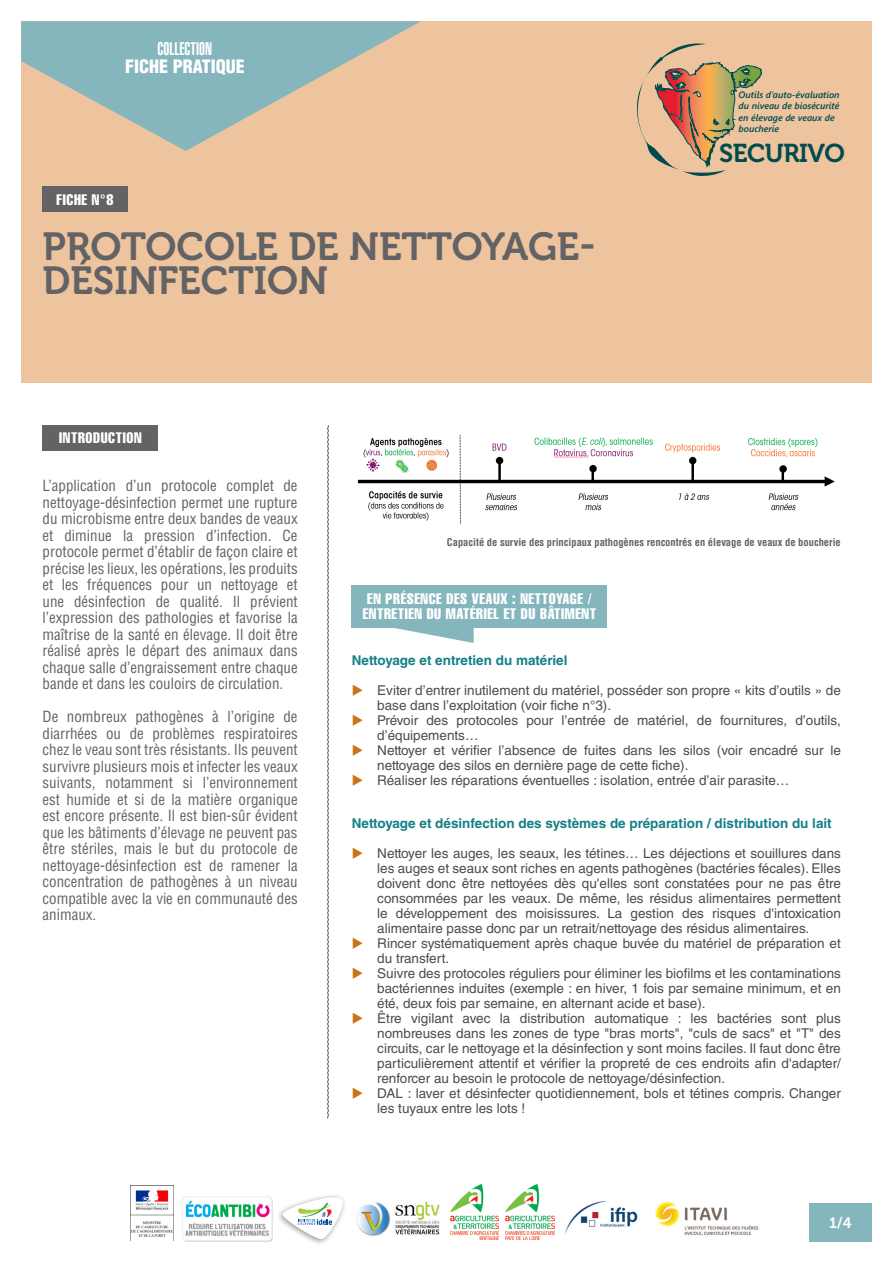
<style>
.page{position:relative;width:893px;height:1263px;background:#fff}
.page>*{position:absolute;margin:0;border:0;box-sizing:border-box;transform-origin:0 0}
.t1{font:39px/34.5px "Museo 700";color:#636366}
.t2{font:25.8px "Museo 700";letter-spacing:-.02em;color:#004b4f}
.t3{font:900 condensed 18px "Helvetica LT Std";color:#fff}
.t4{font:18px "Helvetica LT Std Ultra Comp";color:#fff}
.t5{font:condensed 15px/16.5px "Helvetica LT Std";color:#636366;text-align:justify}
.t6{font:15px "Helvetica LT Std Comp";letter-spacing:.04em;color:#fff}
.t7{font:15px "Museo 700";color:#fff}
.t8{font:13.5px/15px "Helvetica LT Std";color:#4b4c4d}
.t9{font:700 13.5px "Helvetica LT Std";color:#148087}
.t10{font:700 condensed 10.5px "Helvetica LT Std";color:#636366}
.t11{font:italic 600 9.3px/11.1px "Segoe UI";color:#004b4f}
.s1{color:#cb7317}
</style>
<div class="page">
<div style="left:809px;top:1203px;width:63px;height:39px;background:#85b6be"></div>
<div style="left:21px;top:21px;width:851px;height:362px;background:#edc49d"></div>
<svg style="left:21px;top:21px;width:400px;height:130px;fill:#85b6be"></svg>
<div style="left:43px;top:425px;width:115px;height:26px;background:#636366"></div>
<svg style="left:327px;top:425px;width:2px;height:694px"></svg>
<div style="left:43px;top:186px;width:85px;height:26px;background:#636366"></div>
<svg style="left:395px;top:628px;width:79px;height:15px"></svg>
<div style="left:352px;top:585px;width:255px;height:43px;background:#85b6be"></div>
<svg style="left:637px;top:43px;width:125px;height:133px"></svg>
<div style="left:276px;top:1193px;width:71px;height:53px;background:#231f20;opacity:.45"></div>
<svg style="left:282px;top:1197px;width:61px;height:42px"></svg>
<img style="left:182px;top:1196px;width:90px;height:46px">
<img style="left:655px;top:1201px;width:104px;height:35px">
<img style="left:356px;top:1201px;width:84px;height:35px">
<img style="left:565px;top:1200px;width:73px;height:34px">
<img style="left:450px;top:1184px;width:49px;height:55px">
<img style="left:505px;top:1184px;width:49px;height:56px">
<img style="left:131px;top:1185px;width:42px;height:52px">
<img style="left:357px;top:435px;width:478px;height:89px">
<p class="t4" style="left:158px;top:39px;width:56px">COLLECTION</p>
<p class="t3" style="left:125px;top:55px;width:121px">FICHE PRATIQUE</p>
<p class="t6" style="left:57px;top:190px;width:58px">FICHE N°8</p>
<p class="t1" style="left:43px;top:230px;width:555px">PROTOCOLE DE NETTOYAGE-<br>DÉSINFECTION</p>
<p class="t6" style="left:59px;top:428px;width:84px">INTRODUCTION</p>
<p class="t11" style="left:739px;top:88px;width:103px">Outils d’auto-évaluation du niveau de biosécurité en élevage de veaux de boucherie</p>
<p class="t2" style="left:719px;top:139px;width:127px">SECURIVO</p>
<p class="t5" style="left:43px;top:477px;width:257px">L’application d’un protocole complet de nettoyage-désinfection permet une rupture du microbisme entre deux bandes de veaux et diminue la pression d’infection. Ce protocole permet d’établir de façon claire et précise les lieux, les opérations, les produits et les fréquences pour un nettoyage et une désinfection de qualité. Il prévient l’expression des pathologies et favorise la maîtrise de la santé en élevage. Il doit être réalisé après le départ des animaux dans chaque salle d’engraissement entre chaque bande et dans les couloirs de circulation.</p>
<p class="t5" style="left:43px;top:708px;width:257px">De nombreux pathogènes à l’origine de diarrhées ou de problèmes respiratoires chez le veau sont très résistants. Ils peuvent survivre plusieurs mois et infecter les veaux suivants, notamment si l’environnement est humide et si de la matière organique est encore présente. Il est bien-sûr évident que les bâtiments d’élevage ne peuvent pas être stériles, mais le but du protocole de nettoyage-désinfection est de ramener la concentration de pathogènes à un niveau compatible avec la vie en communauté des animaux.</p>
<p class="t10" style="left:447px;top:535px;width:395px">Capacité de survie des principaux pathogènes rencontrés en élevage de veaux de boucherie</p>
<p class="t6" style="left:367px;top:590px;width:226px">EN PRÉSENCE DES VEAUX : NETTOYAGE /</p>
<p class="t6" style="left:363px;top:605px;width:235px">ENTRETIEN DU MATÉRIEL ET DU BÂTIMENT</p>
<p class="t9" style="left:352px;top:652px;width:217px">Nettoyage et entretien du matériel</p>
<p class="t8" style="left:377px;top:682px;width:465px;text-indent:-25px"><span class="s1">◆</span> Eviter d’entrer inutilement du matériel, posséder son propre « kits d’outils » de base dans l’exploitation (voir fiche n°3).</p>
<p class="t8" style="left:377px;top:712px;width:465px;text-indent:-25px"><span class="s1">◆</span> Prévoir des protocoles pour l’entrée de matériel, de fournitures, d’outils, d’équipements…</p>
<p class="t8" style="left:377px;top:742px;width:465px;text-indent:-25px"><span class="s1">◆</span> Nettoyer et vérifier l’absence de fuites dans les silos (voir encadré sur le nettoyage des silos en dernière page de cette fiche).</p>
<p class="t8" style="left:352px;top:772px;width:439px"><span class="s1">◆</span> Réaliser les réparations éventuelles : isolation, entrée d’air parasite…</p>
<p class="t9" style="left:352px;top:815px;width:481px">Nettoyage et désinfection des systèmes de préparation / distribution du lait</p>
<p class="t8" style="left:377px;top:846px;width:465px;text-align:justify;text-indent:-25px"><span class="s1">◆</span> Nettoyer les auges, les seaux, les tétines… Les déjections et souillures dans les auges et seaux sont riches en agents pathogènes (bactéries fécales). Elles doivent donc être nettoyées dès qu'elles sont constatées pour ne pas être consommées par les veaux. De même, les résidus alimentaires permettent le développement des moisissures. La gestion des risques d'intoxication alimentaire passe donc par un retrait/nettoyage des résidus alimentaires.</p>
<p class="t8" style="left:377px;top:936px;width:465px;text-indent:-25px"><span class="s1">◆</span> Rincer systématiquement après chaque buvée du matériel de préparation et du transfert.</p>
<p class="t8" style="left:377px;top:966px;width:465px;text-align:justify;text-indent:-25px"><span class="s1">◆</span> Suivre des protocoles réguliers pour éliminer les biofilms et les contaminations bactériennes induites (exemple : en hiver, 1 fois par semaine minimum, et en été, deux fois par semaine, en alternant acide et base).</p>
<p class="t8" style="left:377px;top:1011px;width:465px;text-align:justify;text-indent:-25px"><span class="s1">◆</span> Être vigilant avec la distribution automatique : les bactéries sont plus nombreuses dans les zones de type "bras morts", "culs de sacs" et "T" des circuits, car le nettoyage et la désinfection y sont moins faciles. Il faut donc être particulièrement attentif et vérifier la propreté de ces endroits afin d'adapter/ renforcer au besoin le protocole de nettoyage/désinfection.</p>
<p class="t8" style="left:377px;top:1086px;width:465px;text-indent:-25px"><span class="s1">◆</span> DAL : laver et désinfecter quotidiennement, bols et tétines compris. Changer les tuyaux entre les lots !</p>
<p class="t7" style="left:829px;top:1215px;width:24px">1/4</p>
</div>
